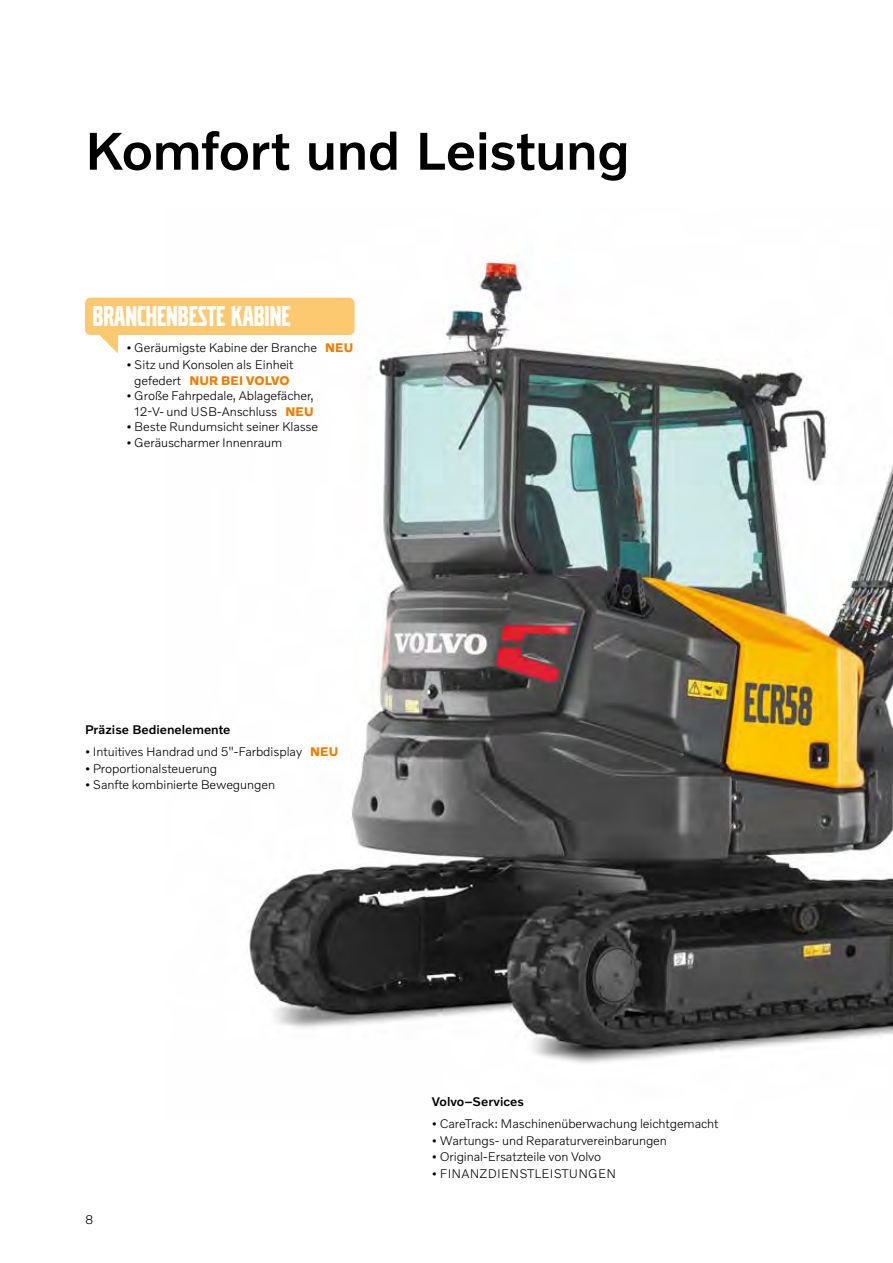
<style>
.page{position:relative;width:893px;height:1263px;background:#fff}
.page>*{position:absolute;margin:0;border:0;box-sizing:border-box;transform-origin:0 0}
.t1{font:500 54px "Volvo Novum";letter-spacing:-.01em;color:#000}
.t2{font:30px "Volvo Broad Pro";color:#fff}
.t3{font:300 12.75px/16.5px "Volvo Novum";letter-spacing:-.005em;color:#000;text-align:center}
.t4{font:500 12.75px "Volvo Novum";color:#000}
.t5{font:300 12.75px "Volvo Novum";letter-spacing:.015em;color:#000}
.s1{font-weight:700;color:#ef7d00}
</style>
<div class="page">
<img style="left:167px;top:255px;width:726px;height:809px">
<div style="left:85px;top:298px;width:270px;height:37px;background:#fcc870;border-radius:6px"></div>
<svg style="left:99px;top:335px;width:19px;height:18px"></svg>
<h1 class="t1" style="left:85px;top:117px;width:546px">Komfort und Leistung</h1>
<h2 class="t2" style="left:93px;top:302px;width:199px">BRANCHENBESTE KABINE</h2>
<p class="t3" style="left:126px;top:339px;width:228px">• Geräumigste Kabine der Branche <span class="s1">NEU</span></p>
<p class="t3" style="left:126px;top:355px;width:169px">• Sitz und Konsolen als Einheit gefedert <span class="s1">NUR BEI VOLVO</span></p>
<p class="t3" style="left:126px;top:386px;width:189px;text-align:right">• Große Fahrpedale, Ablagefächer,<br>12-V- und USB-Anschluss <span class="s1">NEU</span></p>
<p class="t3" style="left:126px;top:417px;width:193px">• Beste Rundumsicht seiner Klasse</p>
<p class="t3" style="left:126px;top:434px;width:157px">• Geräuscharmer Innenraum</p>
<p class="t4" style="left:85px;top:721px;width:147px">Präzise Bedienelemente</p>
<p class="t3" style="left:85px;top:743px;width:255px">• Intuitives Handrad und 5"-Farbdisplay <span class="s1">NEU</span></p>
<p class="t3" style="left:85px;top:760px;width:134px">• Proportionalsteuerung</p>
<p class="t3" style="left:85px;top:776px;width:192px">• Sanfte kombinierte Bewegungen</p>
<p class="t3" style="left:85px;top:1210px;width:10px">8</p>
<p class="t4" style="left:432px;top:1093px;width:94px">Volvo–Services</p>
<p class="t3" style="left:432px;top:1115px;width:288px">• CareTrack: Maschinenüberwachung leichtgemacht</p>
<p class="t3" style="left:432px;top:1132px;width:237px">• Wartungs- und Reparaturvereinbarungen</p>
<p class="t3" style="left:432px;top:1148px;width:171px">• Original-Ersatzteile von Volvo</p>
<p class="t5" style="left:432px;top:1165px;width:186px">• FINANZDIENSTLEISTUNGEN</p>
</div>
